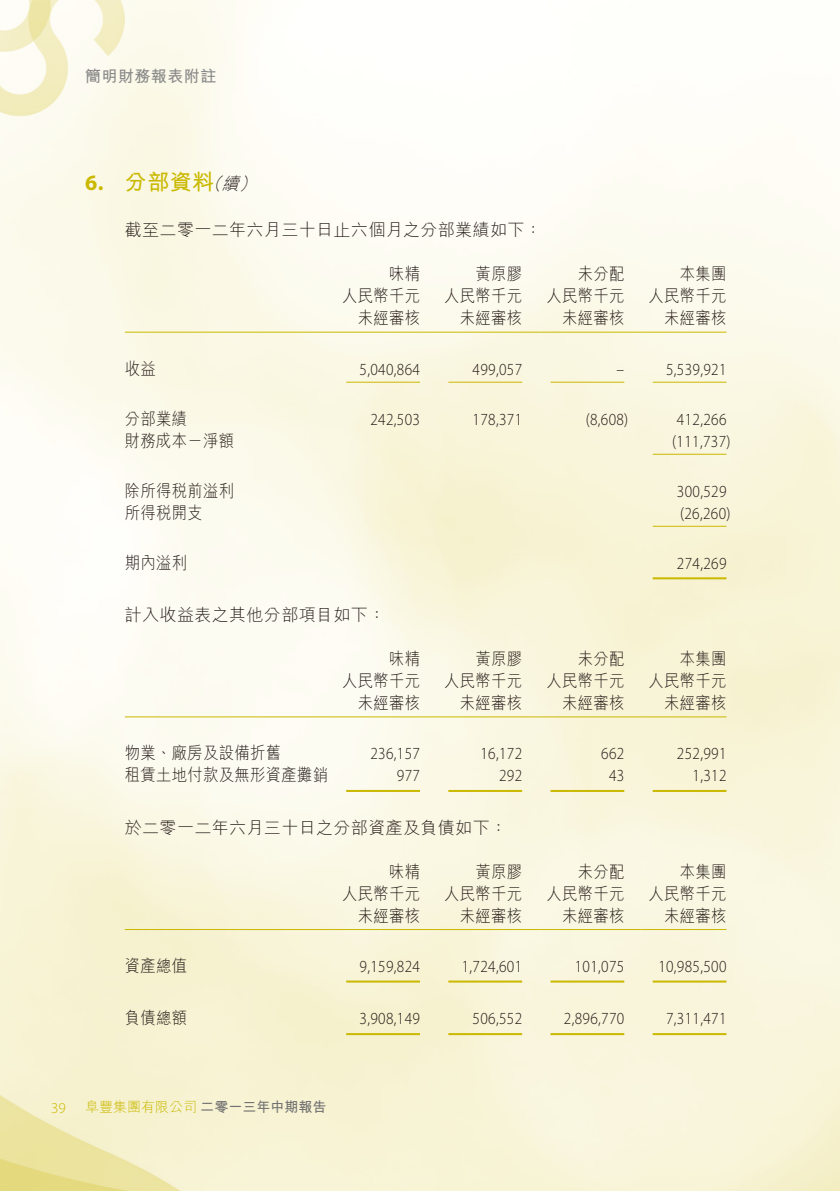
<style>
.page{position:relative;width:840px;height:1191px;background:#fff}
.page>*{position:absolute;margin:0;border:0;box-sizing:border-box;transform-origin:0 0}
.t1{font:22px "M Hei HK Bold E Ten B5 H";color:#cab900}
.t2{font:17px "M Hei HK Light E Ten B5 H";letter-spacing:.02em;color:#231916;scale:.9 1}
.t3{font:300 17px "Myriad Pro";letter-spacing:.02em;color:#231916;scale:.9 1}
.t4{font:17px "M Hei HK Light E Ten B5 H";letter-spacing:.02em;color:#231916}
.t5{font:16px "M Hei HK Bold E Ten B5 H";letter-spacing:.03em;color:#898989}
.t6{font:300 15px "Myriad Pro";color:#cab900}
.t7{font:14px "M Hei HK Bold E Ten B5 H";color:#717171}
.s1{font-family:"Myriad Pro";font-weight:700}
.s2{font-family:"M Hei HK Light E Ten B5 H";font-style:italic;font-size:17px;color:#231916}
.s3{font-family:"M Hei HK Light E Ten B5 H";color:#cab900}
</style>
<div class="page">
<img style="left:0;top:0;width:839px;height:1191px">
<img style="left:0;top:1077px;width:316px;height:114px">
<img style="left:0;top:0;width:124px;height:147px">
<hr style="left:125px;top:332px;width:209px;height:1px;background:#cab900">
<hr style="left:334px;top:332px;width:103px;height:1px;background:#cab900">
<hr style="left:437px;top:332px;width:102px;height:1px;background:#cab900">
<hr style="left:539px;top:332px;width:102px;height:1px;background:#cab900">
<hr style="left:641px;top:332px;width:85px;height:1px;background:#cab900">
<hr style="left:346px;top:382px;width:74px;height:1px;background:#cab900">
<hr style="left:448px;top:382px;width:74px;height:1px;background:#cab900">
<hr style="left:550px;top:382px;width:74px;height:1px;background:#cab900">
<hr style="left:652px;top:382px;width:74px;height:1px;background:#cab900">
<hr style="left:652px;top:454px;width:74px;height:1px;background:#cab900">
<hr style="left:652px;top:526px;width:74px;height:1px;background:#cab900">
<hr style="left:652px;top:577px;width:74px;height:2px;background:#cab900">
<hr style="left:125px;top:716px;width:209px;height:1px;background:#cab900">
<hr style="left:334px;top:716px;width:103px;height:1px;background:#cab900">
<hr style="left:437px;top:716px;width:102px;height:1px;background:#cab900">
<hr style="left:539px;top:716px;width:102px;height:1px;background:#cab900">
<hr style="left:641px;top:716px;width:85px;height:1px;background:#cab900">
<hr style="left:346px;top:790px;width:74px;height:2px;background:#cab900">
<hr style="left:448px;top:790px;width:74px;height:2px;background:#cab900">
<hr style="left:550px;top:790px;width:74px;height:2px;background:#cab900">
<hr style="left:652px;top:790px;width:74px;height:2px;background:#cab900">
<hr style="left:125px;top:929px;width:209px;height:1px;background:#cab900">
<hr style="left:334px;top:929px;width:103px;height:1px;background:#cab900">
<hr style="left:437px;top:929px;width:102px;height:1px;background:#cab900">
<hr style="left:539px;top:929px;width:102px;height:1px;background:#cab900">
<hr style="left:641px;top:929px;width:85px;height:1px;background:#cab900">
<hr style="left:346px;top:980px;width:74px;height:2px;background:#cab900">
<hr style="left:448px;top:980px;width:74px;height:2px;background:#cab900">
<hr style="left:550px;top:980px;width:74px;height:2px;background:#cab900">
<hr style="left:652px;top:980px;width:74px;height:2px;background:#cab900">
<hr style="left:346px;top:1033px;width:74px;height:2px;background:#cab900">
<hr style="left:448px;top:1033px;width:74px;height:2px;background:#cab900">
<hr style="left:550px;top:1033px;width:74px;height:2px;background:#cab900">
<hr style="left:652px;top:1033px;width:74px;height:2px;background:#cab900">
<p class="t5" style="left:85px;top:70px;width:133px">簡明財務報表附註</p>
<p class="t1" style="left:85px;top:173px;width:177px"><span class="s1">6.</span> 分部資料<span class="s2">（續）</span></p>
<p class="t4" style="left:125px;top:224px;width:418px">截至二零一二年六月三十日止六個月之分部業績如下：</p>
<p class="t2" style="left:389px;top:268px;width:36px">味精</p>
<p class="t2" style="left:475px;top:268px;width:53px">黃原膠</p>
<p class="t2" style="left:577px;top:268px;width:53px">未分配</p>
<p class="t2" style="left:679px;top:268px;width:53px">本集團</p>
<p class="t2" style="left:342px;top:290px;width:88px">人民幣千元</p>
<p class="t2" style="left:444px;top:290px;width:88px">人民幣千元</p>
<p class="t2" style="left:546px;top:290px;width:88px">人民幣千元</p>
<p class="t2" style="left:648px;top:290px;width:88px">人民幣千元</p>
<p class="t2" style="left:357px;top:312px;width:71px">未經審核</p>
<p class="t2" style="left:459px;top:312px;width:71px">未經審核</p>
<p class="t2" style="left:561px;top:312px;width:71px">未經審核</p>
<p class="t2" style="left:663px;top:312px;width:71px">未經審核</p>
<p class="t2" style="left:125px;top:362px;width:36px">收益</p>
<p class="t3" style="left:359px;top:362px;width:68px">5,040,864</p>
<p class="t3" style="left:472px;top:362px;width:56px">499,057</p>
<p class="t3" style="left:616px;top:362px;width:10px">–</p>
<p class="t3" style="left:665px;top:362px;width:68px">5,539,921</p>
<p class="t2" style="left:125px;top:412px;width:71px">分部業績</p>
<p class="t3" style="left:370px;top:412px;width:56px">242,503</p>
<p class="t3" style="left:472px;top:412px;width:56px">178,371</p>
<p class="t3" style="left:585px;top:412px;width:49px">(8,608)</p>
<p class="t3" style="left:676px;top:412px;width:56px">412,266</p>
<p class="t2" style="left:125px;top:434px;width:123px">財務成本－淨額</p>
<p class="t3" style="left:671px;top:434px;width:66px">(111,737)</p>
<p class="t2" style="left:125px;top:484px;width:123px">除所得稅前溢利</p>
<p class="t3" style="left:676px;top:484px;width:56px">300,529</p>
<p class="t2" style="left:125px;top:506px;width:88px">所得稅開支</p>
<p class="t3" style="left:679px;top:506px;width:58px">(26,260)</p>
<p class="t2" style="left:125px;top:556px;width:71px">期內溢利</p>
<p class="t3" style="left:676px;top:556px;width:56px">274,269</p>
<p class="t4" style="left:125px;top:608px;width:262px">計入收益表之其他分部項目如下：</p>
<p class="t2" style="left:389px;top:652px;width:36px">味精</p>
<p class="t2" style="left:475px;top:652px;width:53px">黃原膠</p>
<p class="t2" style="left:577px;top:652px;width:53px">未分配</p>
<p class="t2" style="left:679px;top:652px;width:53px">本集團</p>
<p class="t2" style="left:342px;top:674px;width:88px">人民幣千元</p>
<p class="t2" style="left:444px;top:674px;width:88px">人民幣千元</p>
<p class="t2" style="left:546px;top:674px;width:88px">人民幣千元</p>
<p class="t2" style="left:648px;top:674px;width:88px">人民幣千元</p>
<p class="t2" style="left:357px;top:696px;width:71px">未經審核</p>
<p class="t2" style="left:459px;top:696px;width:71px">未經審核</p>
<p class="t2" style="left:561px;top:696px;width:71px">未經審核</p>
<p class="t2" style="left:663px;top:696px;width:71px">未經審核</p>
<p class="t2" style="left:125px;top:746px;width:175px">物業、廠房及設備折舊</p>
<p class="t3" style="left:370px;top:747px;width:56px">236,157</p>
<p class="t3" style="left:480px;top:747px;width:48px">16,172</p>
<p class="t3" style="left:601px;top:747px;width:27px">662</p>
<p class="t3" style="left:676px;top:747px;width:56px">252,991</p>
<p class="t2" style="left:125px;top:768px;width:227px">租賃土地付款及無形資產攤銷</p>
<p class="t3" style="left:396px;top:769px;width:27px">977</p>
<p class="t3" style="left:499px;top:769px;width:27px">292</p>
<p class="t3" style="left:608px;top:769px;width:18px">43</p>
<p class="t3" style="left:692px;top:769px;width:39px">1,312</p>
<p class="t4" style="left:125px;top:821px;width:383px">於二零一二年六月三十日之分部資產及負債如下：</p>
<p class="t2" style="left:389px;top:865px;width:36px">味精</p>
<p class="t2" style="left:475px;top:865px;width:53px">黃原膠</p>
<p class="t2" style="left:577px;top:865px;width:53px">未分配</p>
<p class="t2" style="left:679px;top:865px;width:53px">本集團</p>
<p class="t2" style="left:342px;top:887px;width:88px">人民幣千元</p>
<p class="t2" style="left:444px;top:887px;width:88px">人民幣千元</p>
<p class="t2" style="left:546px;top:887px;width:88px">人民幣千元</p>
<p class="t2" style="left:648px;top:887px;width:88px">人民幣千元</p>
<p class="t2" style="left:357px;top:909px;width:71px">未經審核</p>
<p class="t2" style="left:459px;top:909px;width:71px">未經審核</p>
<p class="t2" style="left:561px;top:909px;width:71px">未經審核</p>
<p class="t2" style="left:663px;top:909px;width:71px">未經審核</p>
<p class="t2" style="left:125px;top:959px;width:71px">資產總值</p>
<p class="t3" style="left:359px;top:959px;width:68px">9,159,824</p>
<p class="t3" style="left:461px;top:959px;width:68px">1,724,601</p>
<p class="t3" style="left:574px;top:959px;width:56px">101,075</p>
<p class="t3" style="left:658px;top:959px;width:77px">10,985,500</p>
<p class="t2" style="left:125px;top:1011px;width:71px">負債總額</p>
<p class="t3" style="left:359px;top:1012px;width:68px">3,908,149</p>
<p class="t3" style="left:472px;top:1012px;width:56px">506,552</p>
<p class="t3" style="left:563px;top:1012px;width:68px">2,896,770</p>
<p class="t3" style="left:665px;top:1012px;width:68px">7,311,471</p>
<p class="t6" style="left:51px;top:1102px;width:16px">39</p>
<p class="t7" style="left:85px;top:1101px;width:243px"><span class="s3">阜豐集團有限公司</span>二零一三年中期報告</p>
</div>
